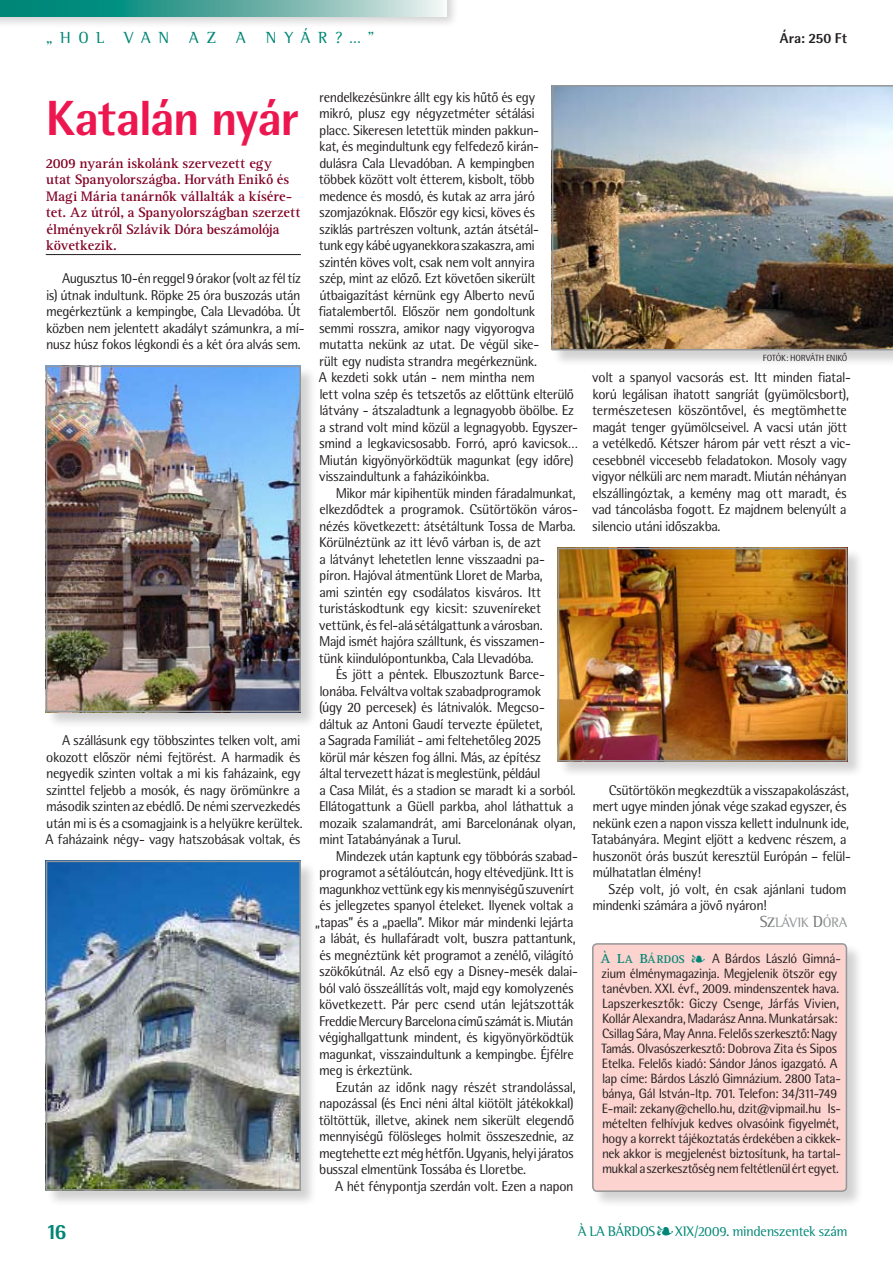
<style>
.page{position:relative;width:893px;height:1263px;background:#fff}
.page>*{position:absolute;margin:0;border:0;box-sizing:border-box;transform-origin:0 0}
.t1{font:700 49.5px "Rotis Sm Sn XPFL";color:#ed174f}
.t2{font:700 21.75px "Rotis Sm Sn XPFL";color:#008676}
.t3{font:16.5px "Rotis Sm Srf PFL";color:#008676}
.t4{font:14.25px/16.5px "Rotis Sm Sn PFL";letter-spacing:.01em;color:#231f20}
.t5{font:700 14.25px/16.5px "Rotis Srf PFL";letter-spacing:.01em;color:#820024}
.t6{font:14.25px "Rotis Sm Srf PFL";letter-spacing:.01em;color:#008676}
.t7{font:700 14.25px "Rotis Sm Sn XPFL";color:#231f20}
.t8{font:14.1px "Rotis Sm Srf PFL SC850";letter-spacing:.025em;color:#949698}
.t9{font:13.5px/15px "Rotis Sm Sn PFL";letter-spacing:.01em;color:#231f20}
.t10{font:9px "Rotis Sm Sn PFL";letter-spacing:.025em;color:#231f20}
.s1{font-size:16.5px;color:#757779}
.s2{color:#757779}
.s3{font-family:"Rotis Srf PFL Bold SC850";color:#008676}
.s4{font-family:"Rotis Srf PFL Bold SC850";font-size:11.55px;color:#008676}
.s5{color:#008676}
</style>
<div class="page">
<hr style="left:46px;top:254px;width:255px;height:1px;background:#231f20">
<div style="left:0;top:0;width:459px;height:29px;background:#231f20;opacity:.2"></div>
<svg style="left:0;top:0;width:446px;height:16px;background:#59ada3"></svg>
<div style="left:592px;top:943px;width:272px;height:265px;background:#231f20;opacity:.2"></div>
<div style="left:593px;top:944px;width:253px;height:247px;background:#fcd3ce;border-radius:4px"></div>
<div style="left:592px;top:943px;width:255px;height:249px;border:2px solid #949698;border-radius:4px"></div>
<div style="left:552px;top:85px;width:341px;height:282px;background:#231f20;opacity:.2"></div>
<img style="left:552px;top:85px;width:341px;height:265px">
<div style="left:46px;top:366px;width:272px;height:363px;background:#231f20;opacity:.2"></div>
<img style="left:49px;top:369px;width:249px;height:340px">
<div style="left:46px;top:366px;width:255px;height:346px;border:2px solid #949698"></div>
<div style="left:46px;top:861px;width:272px;height:346px;background:#231f20;opacity:.2"></div>
<img style="left:49px;top:864px;width:249px;height:324px">
<div style="left:46px;top:861px;width:255px;height:330px;border:2px solid #949698"></div>
<div style="left:558px;top:548px;width:306px;height:230px;background:#231f20;opacity:.2"></div>
<img style="left:561px;top:551px;width:283px;height:208px">
<div style="left:558px;top:548px;width:289px;height:214px;border:2px solid #949698"></div>
<p class="t3" style="left:46px;top:27px;width:30px">„ HOL</p>
<p class="t3" style="left:124px;top:27px;width:16px">VAN</p>
<p class="t3" style="left:189px;top:27px;width:15px">AZ</p>
<p class="t3" style="left:236px;top:27px;width:8px">A</p>
<p class="t3" style="left:266px;top:27px;width:49px">NYÁR</p>
<p class="t3" style="left:335px;top:27px;width:40px">?…”</p>
<p class="t7" style="left:780px;top:29px;width:69px">Ára: 250 Ft</p>
<h1 class="t1" style="left:46px;top:86px;width:255px">Katalán nyár</h1>
<p class="t5" style="left:45px;top:155px;width:257px">2009 nyarán iskolánk szervezett egy<br>utat Spanyolországba. Horváth Enikő és Magi Mária tanárnők vállalták a kísére&shy;tet. Az útról, a Spanyolországban szerzett élményekről Szlávik Dóra beszámolója következik.</p>
<p class="t4" style="left:46px;top:270px;width:260px;text-indent:16px">Augusztus 10-én reggel 9 órakor (volt az fél tíz is) útnak indultunk. Röpke 25 óra buszozás után megérkeztünk a kempingbe, Cala Llevadóba. Út közben nem jelentett akadályt számunkra, a mí&shy;nusz húsz fokos légkondi és a két óra alvás sem.</p>
<p class="t4" style="left:46px;top:732px;width:258px;text-indent:17px">A szállásunk egy többszintes telken volt, ami okozott először némi fejtörést. A harmadik és negyedik szinten voltak a mi kis faházaink, egy szinttel feljebb a mosók, és nagy örömünkre a második szinten az ebédlő. De némi szervezkedés után mi is és a csomagjaink is a helyükre kerültek.<br>A faházaink négy- vagy hatszobásak voltak, és</p>
<p class="t4" style="left:319px;top:88px;width:260px">rendelkezésünkre állt egy kis hűtő és egy<br>mikró, plusz egy négyzetméter sétálási<br>placc. Sikeresen letettük minden pakkun-<br>kat, és megindultunk egy felfedező kirán&shy;dulásra Cala Llevadóban. A kempingben<br>többek között volt étterem, kisbolt, több medence és mosdó, és kutak az arra járó szomjazóknak. Először egy kicsi, köves és<br>sziklás partrészen voltunk, aztán átsétál-<br>tunk egy kábé ugyanekkora szakaszra, ami<br>szintén köves volt, csak nem volt annyira<br>szép, mint az előző. Ezt követően sikerült útbaigazítást kérnünk egy Alberto nevű fiatalembertől. Először nem gondoltunk<br>semmi rosszra, amikor nagy vigyorogva mutatta nekünk az utat. De végül sike-<br>rült egy nudista strandra megérkeznünk.<br>A kezdeti sokk után - nem mintha nem<br>lett volna szép és tetszetős az előttünk elterülő látvány - átszaladtunk a legnagyobb öbölbe. Ez a strand volt mind közül a legnagyobb. Egyszer&shy;smind a legkavicsosabb. Forró, apró kavicsok… Miután kigyönyörködtük magunkat (egy időre) visszaindultunk a faházikóinkba.</p>
<p class="t4" style="left:336px;top:484px;width:241px">Mikor már kipihentük minden fáradalmunkat,</p>
<p class="t4" style="left:319px;top:501px;width:260px">elkezdődtek a programok. Csütörtökön város-</p>
<p class="t4" style="left:319px;top:517px;width:258px">nézés következett: átsétáltunk Tossa de Marba.</p>
<p class="t4" style="left:319px;top:534px;width:223px">Körülnéztünk az itt lévő várban is, de azt</p>
<p class="t4" style="left:319px;top:550px;width:227px">a látványt lehetetlen lenne visszaadni pa-</p>
<p class="t4" style="left:319px;top:567px;width:225px">píron. Hajóval átmentünk Lloret de Marba,</p>
<p class="t4" style="left:319px;top:583px;width:223px">ami szintén egy csodálatos kisváros. Itt</p>
<p class="t4" style="left:319px;top:600px;width:223px">turistáskodtunk egy kicsit: szuveníreket</p>
<p class="t4" style="left:319px;top:616px;width:225px">vettünk, és fel-alá sétálgattunk a városban.</p>
<p class="t4" style="left:319px;top:633px;width:227px">Majd ismét hajóra szálltunk, és visszamen-</p>
<p class="t4" style="left:319px;top:649px;width:216px">tünk kiindulópontunkba, Cala Llevadóba.</p>
<p class="t4" style="left:336px;top:666px;width:210px">És jött a péntek. Elbuszoztunk Barce-</p>
<p class="t4" style="left:319px;top:682px;width:223px">lonába. Felváltva voltak szabadprogramok</p>
<p class="t4" style="left:319px;top:699px;width:227px">(úgy 20 percesek) és látnivalók. Megcso-</p>
<p class="t4" style="left:319px;top:715px;width:225px">dáltuk az Antoni Gaudí tervezte épületet,</p>
<p class="t4" style="left:320px;top:732px;width:222px">a Sagrada Famíliát - ami feltehetőleg 2025</p>
<p class="t4" style="left:319px;top:748px;width:223px">körül már készen fog állni. Más, az építész</p>
<p class="t4" style="left:320px;top:765px;width:222px">által tervezett házat is meglestünk, például</p>
<p class="t4" style="left:320px;top:781px;width:258px">a Casa Milát, és a stadion se maradt ki a sorból.</p>
<p class="t4" style="left:319px;top:798px;width:255px">Ellátogattunk a Güell parkba, ahol láthattuk a</p>
<p class="t4" style="left:319px;top:814px;width:258px">mozaik szalamandrát, ami Barcelonának olyan,</p>
<p class="t4" style="left:319px;top:831px;width:143px">mint Tatabányának a Turul.</p>
<p class="t4" style="left:336px;top:847px;width:243px">Mindezek után kaptunk egy többórás szabad-</p>
<p class="t4" style="left:319px;top:864px;width:256px">programot a sétálóutcán, hogy eltévedjünk. Itt is</p>
<p class="t4" style="left:319px;top:880px;width:256px">magunkhoz vettünk egy kis mennyiségű szuvenírt</p>
<p class="t4" style="left:319px;top:897px;width:255px">és jellegzetes spanyol ételeket. Ilyenek voltak a</p>
<p class="t4" style="left:315px;top:913px;width:259px">„tapas” és a „paella”. Mikor már mindenki lejárta</p>
<p class="t4" style="left:319px;top:930px;width:258px">a lábát, és hullafáradt volt, buszra pattantunk,</p>
<p class="t4" style="left:319px;top:946px;width:255px">és megnéztünk két programot a zenélő, világító</p>
<p class="t4" style="left:320px;top:963px;width:260px">szökőkútnál. Az első egy a Disney-mesék dalai-</p>
<p class="t4" style="left:319px;top:979px;width:256px">ból való összeállítás volt, majd egy komolyzenés</p>
<p class="t4" style="left:319px;top:996px;width:256px">következett. Pár perc csend után lejátszották</p>
<p class="t4" style="left:319px;top:1012px;width:255px">Freddie Mercury Barcelona című számát is. Miután</p>
<p class="t4" style="left:319px;top:1029px;width:256px">végighallgattunk mindent, és kigyönyörködtük</p>
<p class="t4" style="left:319px;top:1045px;width:255px">magunkat, visszaindultunk a kempingbe. Éjfélre</p>
<p class="t4" style="left:319px;top:1062px;width:94px">meg is érkeztünk.</p>
<p class="t4" style="left:336px;top:1078px;width:241px">Ezután az időnk nagy részét strandolással,</p>
<p class="t4" style="left:319px;top:1095px;width:255px">napozással (és Enci néni által kiötölt játékokkal)</p>
<p class="t4" style="left:319px;top:1111px;width:256px">töltöttük, illetve, akinek nem sikerült elegendő</p>
<p class="t4" style="left:319px;top:1128px;width:256px">mennyiségű fölösleges holmit összeszednie, az</p>
<p class="t4" style="left:319px;top:1144px;width:256px">megtehette ezt még hétfőn. Ugyanis, helyi járatos</p>
<p class="t4" style="left:319px;top:1161px;width:208px">busszal elmentünk Tossába és Lloretbe.</p>
<p class="t4" style="left:335px;top:1177px;width:239px">A hét fénypontja szerdán volt. Ezen a napon</p>
<p class="t10" style="left:763px;top:353px;width:80px">fotók: horváth en ikő</p>
<p class="t4" style="left:592px;top:369px;width:260px">volt a spanyol vacsorás est. Itt minden fiatal&shy;korú legálisan ihatott sangríát (gyümölcsbort), természetesen köszöntővel, és megtömhette magát tenger gyümölcseivel. A vacsi után jött a vetélkedő. Kétszer három pár vett részt a vic&shy;cesebbnél viccesebb feladatokon. Mosoly vagy vigyor nélküli arc nem maradt. Miután néhányan elszállingóztak, a kemény mag ott maradt, és vad táncolásba fogott. Ez majdnem belenyúlt a silencio utáni időszakba.</p>
<p class="t4" style="left:592px;top:781px;width:260px;text-indent:17px">Csütörtökön megkezdtük a visszapakolászást, mert ugye minden jónak vége szakad egyszer, és nekünk ezen a napon vissza kellett indulnunk ide, Tatabányára. Megint eljött a kedvenc részem, a huszonöt órás buszút keresztül Európán – felül&shy;múlhatatlan élmény!</p>
<p class="t4" style="left:592px;top:880px;width:255px;text-indent:16px">Szép volt, jó volt, én csak ajánlani tudom mindenki számára a jövő nyáron!</p>
<p class="t8" style="left:760px;top:914px;width:89px"><span class="s1">S</span><span class="s2">Z</span>LÁVIK <span class="s1">D</span>ÓRA</p>
<p class="t9" style="left:601px;top:951px;width:241px"><span class="s3">À L</span><span class="s4">A</span> <span class="s3">B</span><span class="s4">ÁRDOS</span> <span class="s5">•</span> A Bárdos László Gimná&shy;zium élménymagazinja. Megjelenik ötször egy tanévben. XXI. évf., 2009. mindenszentek hava.<br>Lapszerkesztõk: Giczy Csenge, Járfás Vivien, Kollár Alexandra, Madarász Anna. Munkatársak:<br>Csillag Sára, May Anna. Felelõs szerkesztõ: Nagy Tamás. Olvasószerkesztõ: Dobrova Zita és Sipos Etelka. Felelõs kiadó: Sándor János igazgató. A lap címe: Bárdos László Gimnázium. 2800 Tata&shy;bánya, Gál István-ltp. 701. Telefon: 34/311-749<br>E-mail: zekany@chello.hu, dzit@vipmail.hu Is&shy;mételten felhívjuk kedves olvasóink figyelmét, hogy a korrekt tájékoztatás érdekében a cikkek&shy;nek akkor is megjelenést biztosítunk, ha tartal&shy;mukkal a szerkesztõség nem feltétlenül ért egyet.</p>
<h2 class="t2" style="left:46px;top:1218px;width:22px">16</h2>
<p class="t6" style="left:578px;top:1223px;width:271px">À LA BÁRDOS•XIX/2009. MINDENSZENTEK SZÁM</p>
</div>
